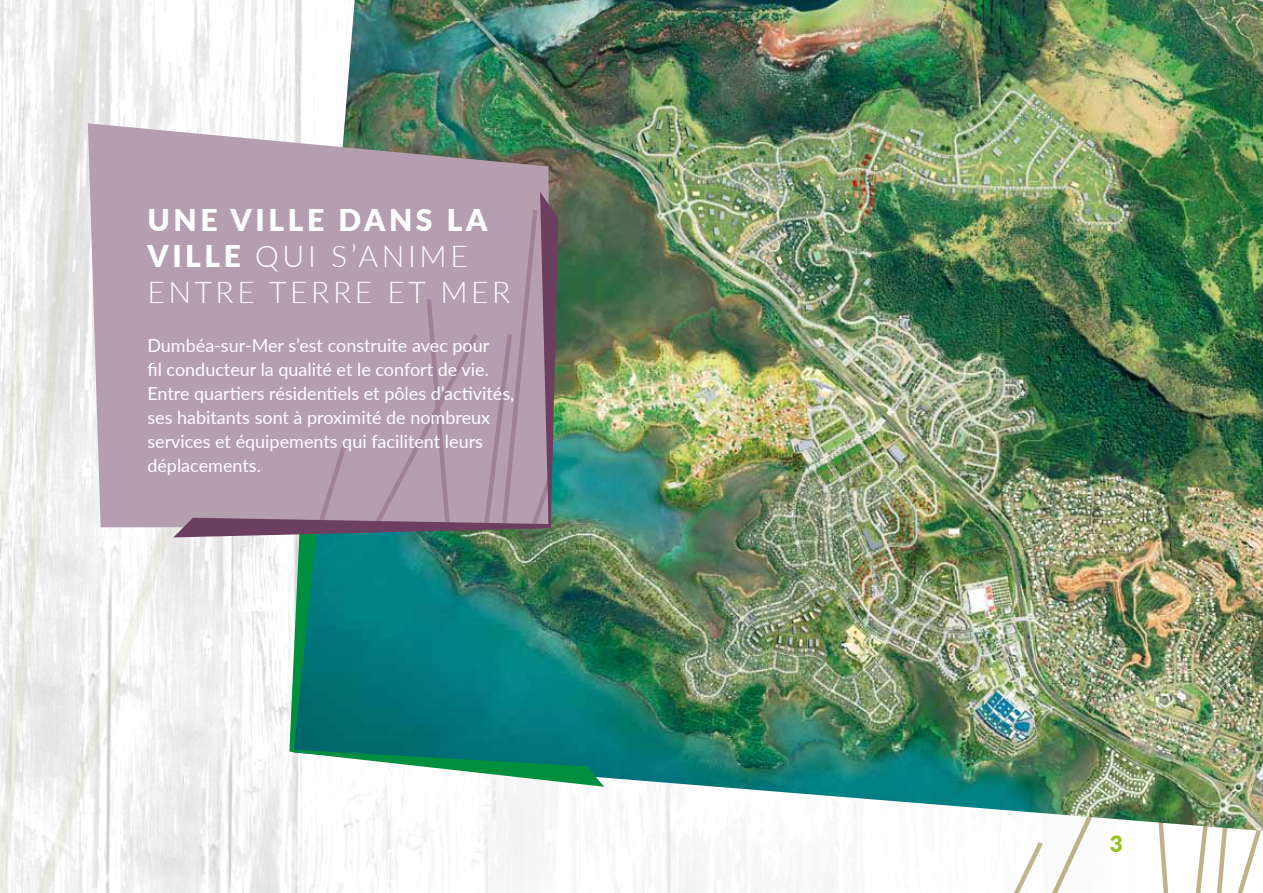
<style>
.page{position:relative;width:1263px;height:893px;background:#fff}
.page>*{position:absolute;margin:0;border:0;box-sizing:border-box;transform-origin:0 0}
.t1{font:300 30px/36px "Lato";letter-spacing:.12em;color:#fff}
.t2{font:900 22.5px "Lato";color:#95c11f}
.t3{font:18px/24px "Lato";color:#fff}
.s1{font-weight:900}
</style>
<div class="page">
<img style="left:0;top:0;width:1261px;height:893px">
<img style="left:293px;top:0;width:970px;height:831px">
<svg style="left:99px;top:527px;width:94px;height:366px"></svg>
<svg style="left:0;top:7px;width:99px;height:886px"></svg>
<svg style="left:0;top:299px;width:38px;height:594px"></svg>
<img style="left:289px;top:480px;width:315px;height:307px">
<svg style="left:88px;top:123px;width:460px;height:404px;background:#afa2ad"></svg>
<svg style="left:173px;top:192px;width:385px;height:345px;background:#ae97aa"></svg>
<h1 class="t1" style="left:147px;top:201px;width:365px"><span class="s1">UNE VILLE DANS LA<br>VILLE</span> QUI S’ANIME<br>ENTRE TERRE ET MER</h1>
<p class="t3" style="left:147px;top:333px;width:368px">Dumbéa-sur-Mer s’est construite avec pour<br>fil conducteur la qualité et le confort de vie.<br>Entre quartiers résidentiels et pôles d’activités, ses habitants sont à proximité de nombreux services et équipements qui facilitent leurs déplacements.</p>
<p class="t2" style="left:1110px;top:826px;width:15px">3</p>
</div>
